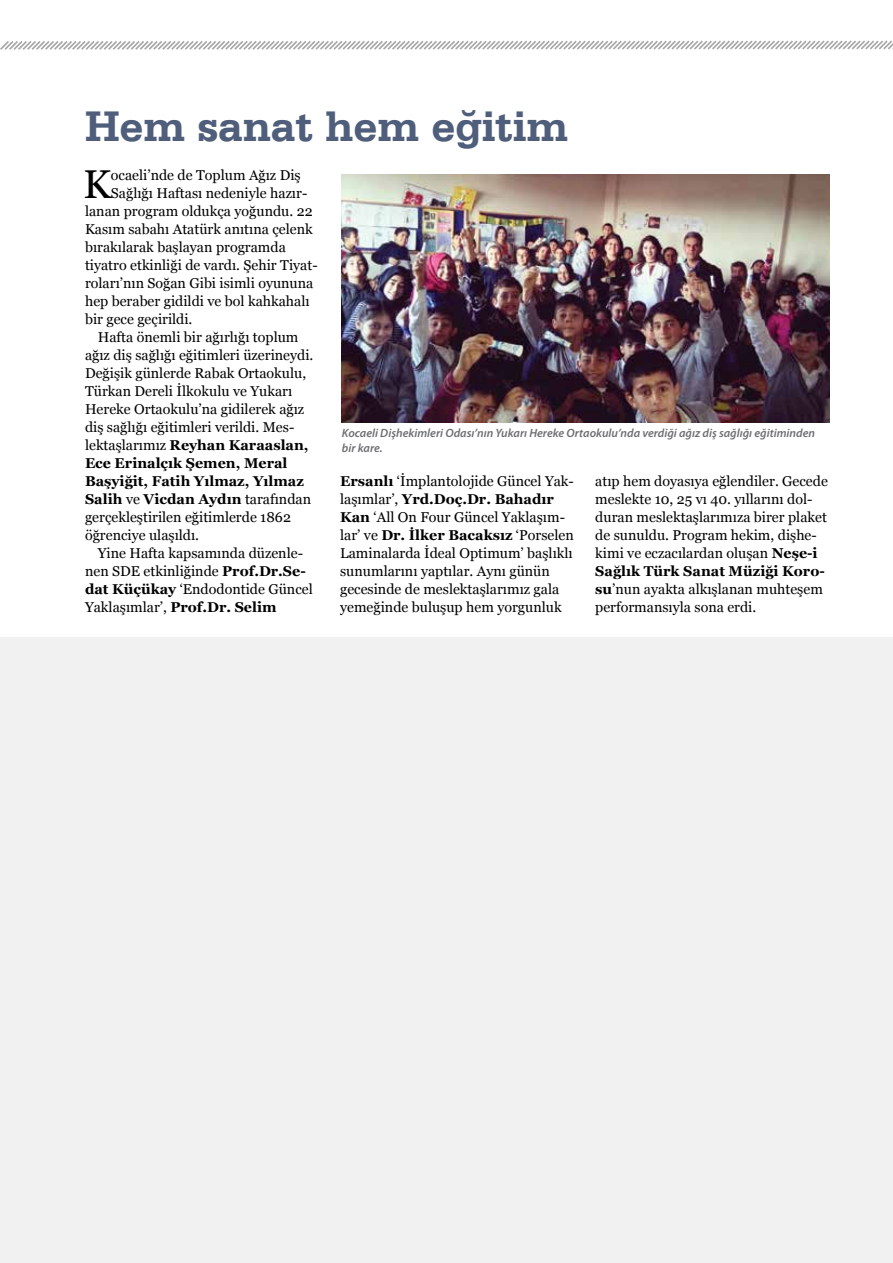
<style>
.page{position:relative;width:893px;height:1263px;background:#fff}
.page>*{position:absolute;margin:0;border:0;box-sizing:border-box;transform-origin:0 0}
.t1{font:700 45px "Serifa BT";color:#4f5e7b}
.t2{font:40.2px "Georgia";color:#000}
.t3{font:14.25px/18px "Georgia";color:#000}
.t4{font:700 14.25px "Georgia";color:#000}
.t5{font:italic 600 12px/14.4px "Myriad Pro";color:#6d6e71}
.s1{font-weight:400}
.s2{font-weight:700}
</style>
<div class="page">
<svg style="left:0;top:40px;width:893px;height:10px"></svg>
<div style="left:0;top:637px;width:893px;height:626px;background:#f1f1f2"></div>
<img style="left:342px;top:174px;width:487px;height:248px">
<p class="t1" style="left:85px;top:98px;width:485px">Hem sanat hem eğitim</p>
<p class="t2" style="left:83px;top:161px;width:29px">K</p>
<p class="t3" style="left:111px;top:166px;width:191px">ocaeli’nde de Toplum Ağız Diş</p>
<p class="t3" style="left:111px;top:184px;width:198px">Sağlığı Haftası nedeniyle hazır-</p>
<p class="t3" style="left:85px;top:202px;width:229px">lanan program oldukça yoğundu. 22</p>
<p class="t3" style="left:85px;top:220px;width:229px">Kasım sabahı Atatürk anıtına çelenk</p>
<p class="t3" style="left:85px;top:238px;width:202px">bırakılarak başlayan programda</p>
<p class="t3" style="left:85px;top:256px;width:234px">tiyatro etkinliği de vardı. Şehir Tiyat-</p>
<p class="t3" style="left:85px;top:274px;width:230px">roları’nın Soğan Gibi isimli oyununa</p>
<p class="t3" style="left:85px;top:292px;width:226px">hep beraber gidildi ve bol kahkahalı</p>
<p class="t3" style="left:85px;top:310px;width:109px">bir gece geçirildi.</p>
<p class="t3" style="left:98px;top:328px;width:202px">Hafta önemli bir ağırlığı toplum</p>
<p class="t3" style="left:85px;top:346px;width:230px">ağız diş sağlığı eğitimleri üzerineydi.</p>
<p class="t3" style="left:85px;top:364px;width:223px">Değişik günlerde Rabak Ortaokulu,</p>
<p class="t3" style="left:85px;top:382px;width:209px">Türkan Dereli İlkokulu ve Yukarı</p>
<p class="t3" style="left:85px;top:400px;width:221px">Hereke Ortaokulu’na gidilerek ağız</p>
<p class="t3" style="left:85px;top:418px;width:211px">diş sağlığı eğitimleri verildi. Mes-</p>
<p class="t4" style="left:85px;top:437px;width:225px"><span class="s1">lektaşlarımız</span> Reyhan Karaaslan,</p>
<p class="t4" style="left:85px;top:455px;width:204px">Ece Erinalçık Şemen, Meral</p>
<p class="t4" style="left:85px;top:473px;width:220px">Başyiğit, Fatih Yılmaz, Yılmaz</p>
<p class="t4" style="left:85px;top:491px;width:228px">Salih <span class="s1">ve</span> Vicdan Aydın <span class="s1">tarafından</span></p>
<p class="t3" style="left:85px;top:508px;width:207px">gerçekleştirilen eğitimlerde 1862</p>
<p class="t3" style="left:85px;top:526px;width:116px">öğrenciye ulaşıldı.</p>
<p class="t3" style="left:98px;top:544px;width:207px">Yine Hafta kapsamında düzenle-</p>
<p class="t3" style="left:85px;top:562px;width:222px">nen SDE etkinliğinde <span class="s2">Prof.Dr.Se-</span></p>
<p class="t3" style="left:85px;top:580px;width:229px"><span class="s2">dat Küçükay</span> ‘Endodontide Güncel</p>
<p class="t3" style="left:85px;top:598px;width:193px">Yaklaşımlar’, <span class="s2">Prof.Dr. Selim</span></p>
<p class="t5" style="left:342px;top:426px;width:475px">Kocaeli Dişhekimleri Odası’nın Yukarı Hereke Ortaokulu’nda verdiği ağız diş sağlığı eğitiminden bir kare.</p>
<p class="t3" style="left:340px;top:472px;width:235px"><span class="s2">Ersanlı</span> ‘İmplantolojide Güncel Yak&shy;laşımlar’, <span class="s2">Yrd.Doç.Dr. Bahadır Kan</span> ‘All On Four Güncel Yaklaşım&shy;lar’ ve <span class="s2">Dr. İlker Bacaksız</span> ‘Porselen Laminalarda İdeal Optimum’ başlıklı sunumlarını yaptılar. Aynı günün gecesinde de meslektaşlarımız gala yemeğinde buluşup hem yorgunluk</p>
<p class="t3" style="left:595px;top:472px;width:234px">atıp hem doyasıya eğlendiler. Gecede meslekte 10, 25 vı 40. yıllarını dol&shy;duran meslektaşlarımıza birer plaket de sunuldu. Program hekim, dişhe&shy;kimi ve eczacılardan oluşan <span class="s2">Neşe-i Sağlık Türk Sanat Müziği Koro&shy;su</span>’nun ayakta alkışlanan muhteşem performansıyla sona erdi.</p>
</div>
